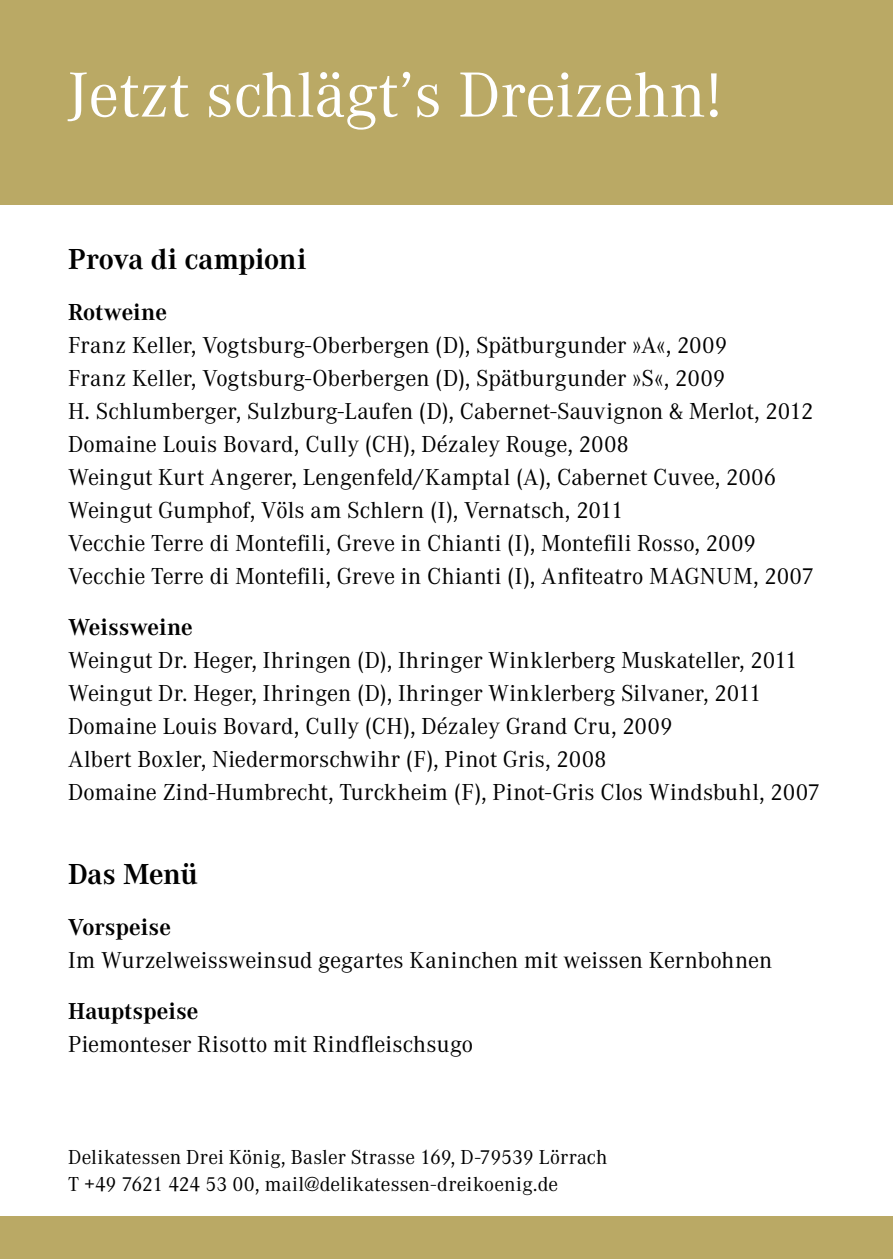
<style>
.page{position:relative;width:893px;height:1259px;background:#fff}
.page>*{position:absolute;margin:0;border:0;box-sizing:border-box;transform-origin:0 0}
.t1{font:66px "Corporate A";color:#fff}
.t2{font:700 30px "Corporate A";letter-spacing:-.01em;color:#000}
.t3{font:24px/33px "Corporate A";letter-spacing:.005em;color:#000}
.t4{font:700 24px "Corporate A";color:#000}
.t5{font:21px/27px "Corporate A";letter-spacing:.005em;color:#000}
</style>
<div class="page">
<div style="left:0;top:1216px;width:893px;height:43px;background:#baa965"></div>
<div style="left:0;top:0;width:893px;height:204px;background:#baa965"></div>
<h1 class="t1" style="left:68px;top:59px;width:655px">Jetzt schlägt’s Dreizehn!</h1>
<p class="t2" style="left:68px;top:242px;width:240px">Prova di campioni</p>
<p class="t4" style="left:68px;top:299px;width:100px">Rotweine</p>
<p class="t3" style="left:68px;top:329px;width:748px">Franz Keller, Vogtsburg-Oberbergen (D), Spätburgunder »A«, 2009<br>Franz Keller, Vogtsburg-Oberbergen (D), Spätburgunder »S«, 2009<br>H. Schlumberger, Sulzburg-Laufen (D), Cabernet-Sauvignon &amp; Merlot, 2012<br>Domaine Louis Bovard, Cully (CH), Dézaley Rouge, 2008<br>Weingut Kurt Angerer, Lengenfeld/Kamptal (A), Cabernet Cuvee, 2006<br>Weingut Gumphof, Völs am Schlern (I), Vernatsch, 2011<br>Vecchie Terre di Montefili, Greve in Chianti (I), Montefili Rosso, 2009<br>Vecchie Terre di Montefili, Greve in Chianti (I), Anfiteatro MAGNUM, 2007</p>
<p class="t4" style="left:68px;top:614px;width:126px">Weissweine</p>
<p class="t3" style="left:68px;top:644px;width:754px">Weingut Dr. Heger, Ihringen (D), Ihringer Winklerberg Muskateller, 2011<br>Weingut Dr. Heger, Ihringen (D), Ihringer Winklerberg Silvaner, 2011<br>Domaine Louis Bovard, Cully (CH), Dézaley Grand Cru, 2009<br>Albert Boxler, Niedermorschwihr (F), Pinot Gris, 2008<br>Domaine Zind-Humbrecht, Turckheim (F), Pinot-Gris Clos Windsbuhl, 2007</p>
<p class="t2" style="left:68px;top:857px;width:132px">Das Menü</p>
<p class="t4" style="left:68px;top:914px;width:104px">Vorspeise</p>
<p class="t3" style="left:68px;top:944px;width:706px">Im Wurzelweissweinsud gegartes Kaninchen mit weissen Kernbohnen</p>
<p class="t4" style="left:68px;top:998px;width:132px">Hauptspeise</p>
<p class="t3" style="left:68px;top:1028px;width:407px">Piemonteser Risotto mit Rindfleischsugo</p>
<p class="t5" style="left:68px;top:1144px;width:541px">Delikatessen Drei König, Basler Strasse 169, D-79539 Lörrach<br>T +49 7621 424 53 00, mail@delikatessen-dreikoenig.de</p>
</div>
